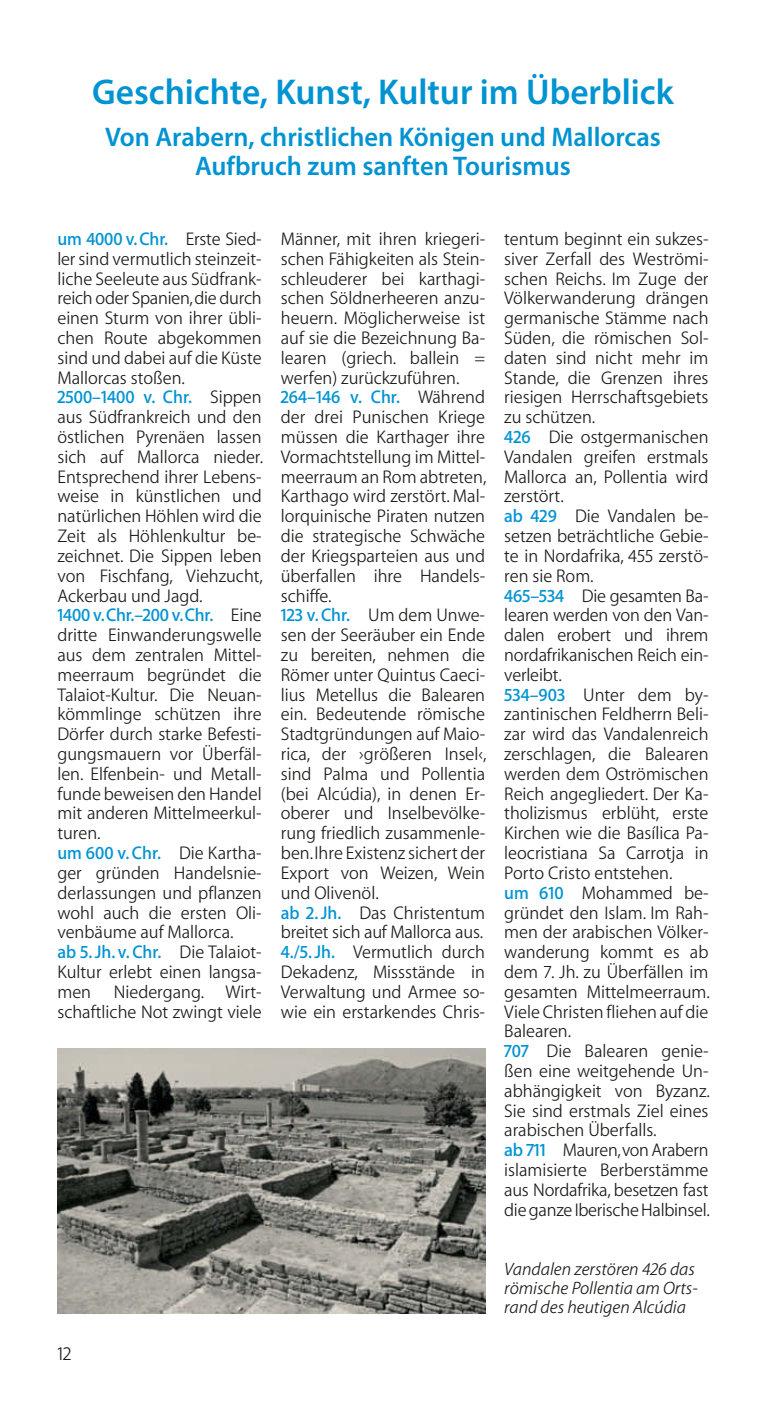
<style>
.page{position:relative;width:766px;height:1404px;background:#fff}
.page>*{position:absolute;margin:0;border:0;box-sizing:border-box;transform-origin:0 0}
.t1{font:600 36px "Myriad Pro";color:#0093d2}
.t2{font:600 27px/29.2px "Myriad Pro";color:#0093d2;text-align:center}
.t3{font:300 19.35px "ADAC Myriad OT";color:#1a1a18}
.t4{font:300 18.45px/19.8px "ADAC Myriad OT";color:#1a1a18}
.t5{font:italic 300 18px/19.3px "ADAC Myriad OT";color:#1a1a18}
.s1{font-weight:700;color:#0093d2}
</style>
<div class="page">
<img style="left:57px;top:1048px;width:428px;height:265px">
<p class="t1" style="left:92px;top:69px;width:583px">Geschichte, Kunst, Kultur im Überblick</p>
<p class="t2" style="left:105px;top:121px;width:557px">Von Arabern, christlichen Königen und Mallorcas<br>Aufbruch zum sanften Tourismus</p>
<p class="t4" style="left:57px;top:229px;width:207px"><span class="s1">um 4000 v.Chr.</span> Erste Sied&shy;ler sind vermutlich steinzeit&shy;liche Seeleute aus Südfrank&shy;reich oder Spanien, die durch einen Sturm von ihrer übli&shy;chen Route abgekommen sind und dabei auf die Küste<br>Mallorcas stoßen.<br><span class="s1">2500–1400 v. Chr.</span> Sippen aus Südfrankreich und den östlichen Pyrenäen lassen sich auf Mallorca nieder.<br>Entsprechend ihrer Lebens&shy;weise in künstlichen und natürlichen Höhlen wird die<br>Zeit als Höhlenkultur be&shy;zeichnet. Die Sippen leben von Fischfang, Viehzucht,<br>Ackerbau und Jagd.<br><span class="s1">1400 v. Chr.–200 v. Chr.</span> Eine dritte Einwanderungswelle aus dem zentralen Mittel&shy;meerraum begründet die<br>Talaiot-Kultur. Die Neuan&shy;kömmlinge schützen ihre<br>Dörfer durch starke Befesti&shy;gungsmauern vor Überfäl&shy;len. Elfenbein- und Metall&shy;funde beweisen den Handel mit anderen Mittelmeerkul&shy;turen.<br><span class="s1">um 600 v. Chr.</span> Die Kartha&shy;ger gründen Handelsnie&shy;derlassungen und pflanzen wohl auch die ersten Oli&shy;venbäume auf Mallorca.<br><span class="s1">ab 5. Jh. v. Chr.</span> Die Talaiot-<br>Kultur erlebt einen langsa&shy;men Niedergang. Wirt&shy;schaftliche Not zwingt viele</p>
<p class="t4" style="left:281px;top:229px;width:207px">Männer, mit ihren kriegeri&shy;schen Fähigkeiten als Stein&shy;schleuderer bei karthagi&shy;schen Söldnerheeren anzu&shy;heuern. Möglicherweise ist auf sie die Bezeichnung Ba&shy;learen (griech. ballein = werfen) zurückzuführen.<br><span class="s1">264–146 v. Chr.</span> Während der drei Punischen Kriege müssen die Karthager ihre<br>Vormachtstellung im Mittel&shy;meerraum an Rom abtreten,<br>Karthago wird zerstört. Mal&shy;lorquinische Piraten nutzen die strategische Schwäche der Kriegsparteien aus und überfallen ihre Handels&shy;schiffe.<br><span class="s1">123 v. Chr.</span> Um dem Unwe&shy;sen der Seeräuber ein Ende zu bereiten, nehmen die<br>Römer unter Quintus Caeci&shy;lius Metellus die Balearen ein. Bedeutende römische<br>Stadtgründungen auf Maio&shy;rica, der ›größeren Insel‹, sind Palma und Pollentia (bei Alcúdia), in denen Er&shy;oberer und Inselbevölke&shy;rung friedlich zusammenle&shy;ben. Ihre Existenz sichert der<br>Export von Weizen, Wein und Olivenöl.<br><span class="s1">ab 2.Jh.</span> Das Christentum breitet sich auf Mallorca aus.<br><span class="s1">4./5.Jh.</span> Vermutlich durch<br>Dekadenz, Missstände in<br>Verwaltung und Armee so&shy;wie ein erstarkendes Chris-</p>
<p class="t4" style="left:504px;top:229px;width:207px">tentum beginnt ein sukzes&shy;siver Zerfall des Weströmi&shy;schen Reichs. Im Zuge der<br>Völkerwanderung drängen germanische Stämme nach<br>Süden, die römischen Sol&shy;daten sind nicht mehr im<br>Stande, die Grenzen ihres riesigen Herrschaftsgebiets zu schützen.<br><span class="s1">426</span> Die ostgermanischen<br>Vandalen greifen erstmals<br>Mallorca an, Pollentia wird zerstört.<br><span class="s1">ab 429</span> Die Vandalen be&shy;setzen beträchtliche Gebie&shy;te in Nordafrika, 455 zerstö&shy;ren sie Rom.<br><span class="s1">465–534</span> Die gesamten Ba&shy;learen werden von den Van&shy;dalen erobert und ihrem nordafrikanischen Reich ein&shy;verleibt.<br><span class="s1">534–903</span> Unter dem by&shy;zantinischen Feldherrn Beli&shy;zar wird das Vandalenreich zerschlagen, die Balearen werden dem Oströmischen<br>Reich angegliedert. Der Ka&shy;tholizismus erblüht, erste<br>Kirchen wie die Basílica Pa&shy;leocristiana Sa Carrotja in<br>Porto Cristo entstehen.<br><span class="s1">um 610</span> Mohammed be&shy;gründet den Islam. Im Rah&shy;men der arabischen Völker&shy;wanderung kommt es ab dem 7. Jh. zu Überfällen im gesamten Mittelmeerraum.<br>Viele Christen fliehen auf die<br>Balearen.<br><span class="s1">707</span> Die Balearen genie&shy;ßen eine weitgehende Un&shy;abhängigkeit von Byzanz.<br>Sie sind erstmals Ziel eines arabischen Überfalls.<br><span class="s1">ab 711</span> Mauren, von Arabern islamisierte Berberstämme aus Nordafrika, besetzen fast die ganze Iberische Halbinsel.</p>
<p class="t3" style="left:57px;top:1342px;width:15px">12</p>
<p class="t5" style="left:504px;top:1258px;width:195px">Vandalen zerstören 426 das römische Pollentia am Orts&shy;rand des heutigen Alcúdia</p>
</div>
